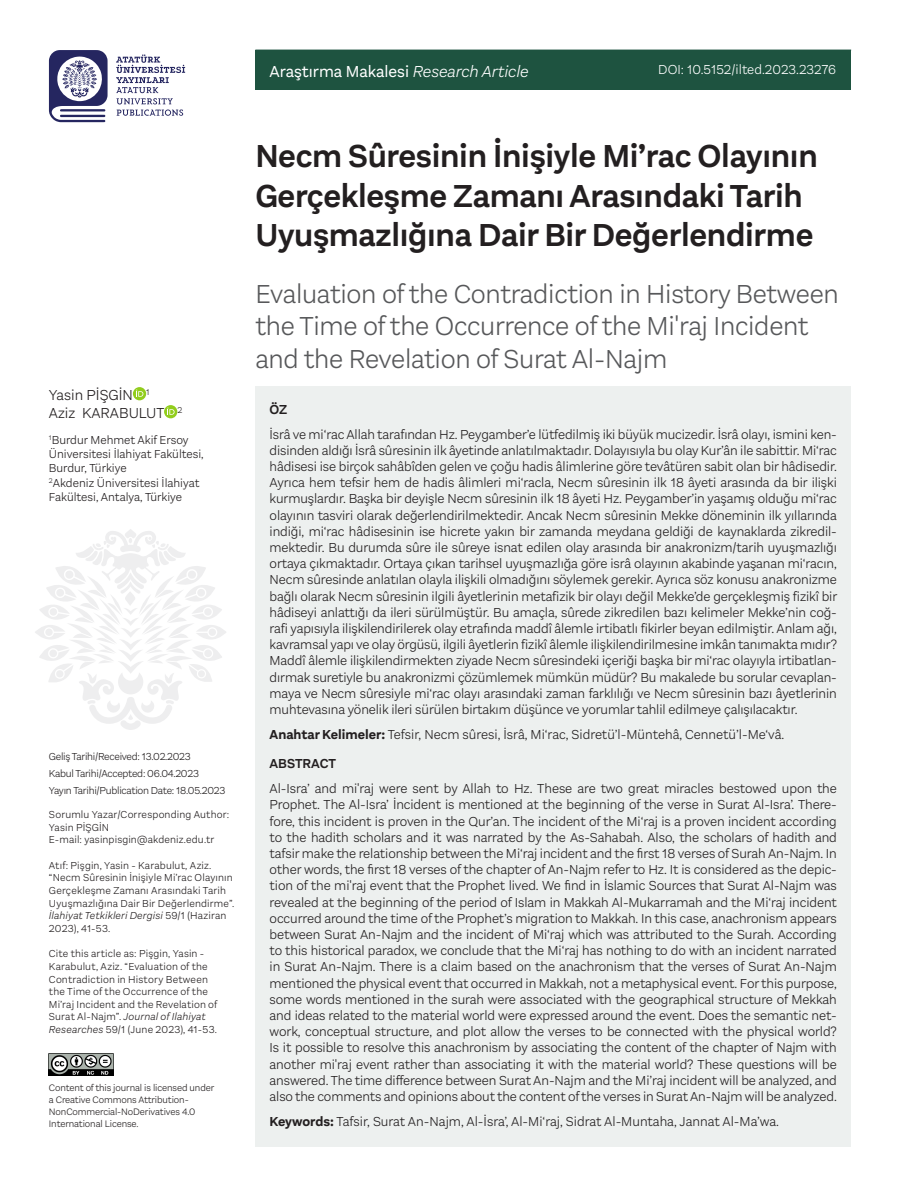
<style>
.page{position:relative;width:915px;height:1191px;background:#fff}
.page>*{position:absolute;margin:0;border:0;box-sizing:border-box;transform-origin:0 0}
.t1{font:600 33px/39.6px "Aestetico";letter-spacing:-.01em;color:#231f20}
.t2{font:300 27px/32.4px "Aestetico";letter-spacing:-.01em;color:#57585a}
.t3{font:16.5px "Aestetico";color:#fff}
.t4{font:300 15px/18px "Aestetico";color:#231f20}
.t5{font:300 13.5px/16.2px "Aestetico";letter-spacing:-.005em;color:#231f20;text-align:justify}
.t6{font:300 13.5px "Aestetico";color:#fff}
.t7{font:600 13.5px "Aestetico";color:#231f20}
.t8{font:300 12px/14.4px "Aestetico";color:#231f20}
.t9{font:300 10.5px/12.6px "Aestetico";letter-spacing:.015em;color:#231f20}
.t10{font:300 10.5px/16.8px "Aestetico";letter-spacing:-.025em;color:#231f20}
.t11{font:300 9.75px/12px "Aestetico";letter-spacing:-.01em;color:#231f20}
.s1{font-weight:300;font-style:italic}
.s2{font-style:italic}
.s3{font-weight:700}
.s4{font-weight:600}
</style>
<div class="page">
<svg style="left:35px;top:529px;width:191px;height:201px"></svg>
<svg style="left:116px;top:54px;width:69px;height:62px"></svg>
<svg style="left:49px;top:50px;width:58px;height:72px"></svg>
<div style="left:255px;top:50px;width:595px;height:39px;background:#1e5340"></div>
<div style="left:255px;top:385px;width:595px;height:48px;background:#edf0ef"></div>
<div style="left:255px;top:412px;width:595px;height:314px;background:#edf0ef"></div>
<div style="left:255px;top:712px;width:595px;height:48px;background:#edf0ef"></div>
<div style="left:255px;top:740px;width:595px;height:48px;background:#edf0ef"></div>
<div style="left:255px;top:766px;width:595px;height:347px;background:#edf0ef"></div>
<div style="left:255px;top:1099px;width:595px;height:47px;background:#edf0ef"></div>
<svg style="left:133px;top:387px;width:13px;height:13px"></svg>
<svg style="left:136px;top:389px;width:7px;height:8px"></svg>
<svg style="left:164px;top:405px;width:13px;height:13px"></svg>
<svg style="left:167px;top:407px;width:7px;height:8px"></svg>
<img style="left:49px;top:1053px;width:65px;height:22px">
<p class="t3" style="left:269px;top:62px;width:260px">Araştırma Makalesi <span class="s1">Research Article</span></p>
<p class="t6" style="left:658px;top:62px;width:179px">DOI: 10.5152/ilted.2023.23276</p>
<p class="t4" style="left:49px;top:386px;width:135px">Yasin PİŞGİN <sup>1<br></sup>Aziz KARABULUT <sup>2</sup></p>
<p class="t8" style="left:49px;top:432px;width:156px"><sup>1</sup>Burdur Mehmet Akif Ersoy<br>Üniversitesi İlahiyat Fakültesi,<br>Burdur, Türkiye<br><sup>2</sup>Akdeniz Üniversitesi İlahiyat<br>Fakültesi, Antalya, Türkiye</p>
<p class="t10" style="left:49px;top:748px;width:178px">Geliş Tarihi/Received: 13.02.2023<br>Kabul Tarihi/Accepted: 06.04.2023<br>Yayın Tarihi/Publication Date: 18.05.2023</p>
<p class="t9" style="left:49px;top:808px;width:182px">Sorumlu Yazar/Corresponding Author:<br>Yasin PİŞGİN<br>E-mail: yasinpisgin@akdeniz.edu.tr</p>
<p class="t9" style="left:49px;top:859px;width:187px">Atıf: Pişgin, Yasin - Karabulut, Aziz. “Necm Sûresinin İnişiyle Mi’rac Olayının Gerçekleşme Zamanı Arasındaki Tarih Uyuşmazlığına Dair Bir Değerlendirme”.<br><span class="s2">İlahiyat Tetkikleri Dergisi</span> 59/1 (Haziran 2023), 41-53.</p>
<p class="t9" style="left:49px;top:947px;width:170px">Cite this article as: Pişgin, Yasin - Karabulut, Aziz. “Evaluation of the Contradiction in History Between the Time of the Occurrence of the Mi’raj Incident and the Revelation of Surat Al-Najm”. <span class="s2">Journal of Ilahiyat Researches</span> 59/1 (June 2023), 41-53.</p>
<p class="t11" style="left:49px;top:1081px;width:167px">Content of this journal is licensed under a Creative Commons Attribution-NonCommercial-NoDerivatives 4.0<br>International License.</p>
<h1 class="t1" style="left:255px;top:137px;width:563px">Necm Sûresinin İnişiyle Mi’rac Olayının<br>Gerçekleşme Zamanı Arasındaki Tarih<br>Uyuşmazlığına Dair Bir Değerlendirme</h1>
<h2 class="t2" style="left:255px;top:277px;width:584px">Evaluation of the Contradiction in History Between the Time of the Occurrence of the Mi'raj Incident and the Revelation of Surat Al-Najm</h2>
<p class="t7" style="left:269px;top:401px;width:19px">ÖZ</p>
<p class="t5" style="left:269px;top:426px;width:569px">İsrâ ve mi‘rac Allah tarafından Hz. Peygamber’e lütfedilmiş iki büyük mucizedir. İsrâ olayı, ismini ken&shy;disinden aldığı İsrâ sûresinin ilk âyetinde anlatılmaktadır. Dolayısıyla bu olay Kur’ân ile sabittir. Mi‘rac hâdisesi ise birçok sahâbîden gelen ve çoğu hadis âlimlerine göre tevâtüren sabit olan bir hâdisedir.<br>Ayrıca hem tefsir hem de hadis âlimleri mi‘racla, Necm sûresinin ilk 18 âyeti arasında da bir ilişki kurmuşlardır. Başka bir deyişle Necm sûresinin ilk 18 âyeti Hz. Peygamber’in yaşamış olduğu mi‘rac olayının tasviri olarak değerlendirilmektedir. Ancak Necm sûresinin Mekke döneminin ilk yıllarında indiği, mi‘rac hâdisesinin ise hicrete yakın bir zamanda meydana geldiği de kaynaklarda zikredil&shy;mektedir. Bu durumda sûre ile sûreye isnat edilen olay arasında bir anakronizm/tarih uyuşmazlığı ortaya çıkmaktadır. Ortaya çıkan tarihsel uyuşmazlığa göre isrâ olayının akabinde yaşanan mi‘racın, Necm sûresinde anlatılan olayla ilişkili olmadığını söylemek gerekir. Ayrıca söz konusu anakronizme bağlı olarak Necm sûresinin ilgili âyetlerinin metafizik bir olayı değil Mekke’de gerçekleşmiş fizikî bir hâdiseyi anlattığı da ileri sürülmüştür. Bu amaçla, sûrede zikredilen bazı kelimeler Mekke’nin coğ&shy;rafi yapısıyla ilişkilendirilerek olay etrafında maddî âlemle irtibatlı fikirler beyan edilmiştir. Anlam ağı, kavramsal yapı ve olay örgüsü, ilgili âyetlerin fizikî âlemle ilişkilendirilmesine imkân tanımakta mıdır?<br>Maddî âlemle ilişkilendirmekten ziyade Necm sûresindeki içeriği başka bir mi‘rac olayıyla irtibatlan&shy;dırmak suretiyle bu anakronizmi çözümlemek mümkün müdür? Bu makalede bu sorular cevaplan&shy;maya ve Necm sûresiyle mi‘rac olayı arasındaki zaman farklılığı ve Necm sûresinin bazı âyetlerinin muhtevasına yönelik ileri sürülen birtakım düşünce ve yorumlar tahlil edilmeye çalışılacaktır.</p>
<p class="t5" style="left:269px;top:719px;width:516px;line-height:29.7px"><span class="s3">Anahtar Kelimeler:</span> Tefsir, Necm sûresi, İsrâ, Mi‘rac, Sidretü’l-Müntehâ, Cennetü’l-Me‘vâ.<br><span class="s4">ABSTRACT</span></p>
<p class="t5" style="left:269px;top:780px;width:568px">Al-Isra’ and mi'raj were sent by Allah to Hz. These are two great miracles bestowed upon the Prophet. The Al-Isra’ İncident is mentioned at the beginning of the verse in Surat Al-Isra’. There&shy;fore, this incident is proven in the Qur’an. The incident of the Mi‘raj is a proven incident according to the hadith scholars and it was narrated by the As-Sahabah. Also, the scholars of hadith and tafsir make the relationship between the Mi‘raj incident and the first 18 verses of Surah An-Najm. In other words, the first 18 verses of the chapter of An-Najm refer to Hz. It is considered as the depic&shy;tion of the mi'raj event that the Prophet lived. We find in İslamic Sources that Surat Al-Najm was revealed at the beginning of the period of Islam in Makkah Al-Mukarramah and the Mi‘raj incident occurred around the time of the Prophet’s migration to Makkah. In this case, anachronism appears between Surat An-Najm and the incident of Mi‘raj which was attributed to the Surah. According to this historical paradox, we conclude that the Mi‘raj has nothing to do with an incident narrated in Surat An-Najm. There is a claim based on the anachronism that the verses of Surat An-Najm mentioned the physical event that occurred in Makkah, not a metaphysical event. For this purpose, some words mentioned in the surah were associated with the geographical structure of Mekkah and ideas related to the material world were expressed around the event. Does the semantic net&shy;work, conceptual structure, and plot allow the verses to be connected with the physical world?<br>Is it possible to resolve this anachronism by associating the content of the chapter of Najm with another mi'raj event rather than associating it with the material world? These questions will be answered. The time difference between Surat An-Najm and the Mi’raj incident will be analyzed, and also the comments and opinions about the content of the verses in Surat An-Najm will be analyzed.</p>
<p class="t5" style="left:269px;top:1113px;width:510px"><span class="s3">Keywords:</span> Tafsir, Surat An-Najm, Al-İsra’, Al-Mi‘raj, Sidrat Al-Muntaha, Jannat Al-Ma’wa.</p>
</div>
